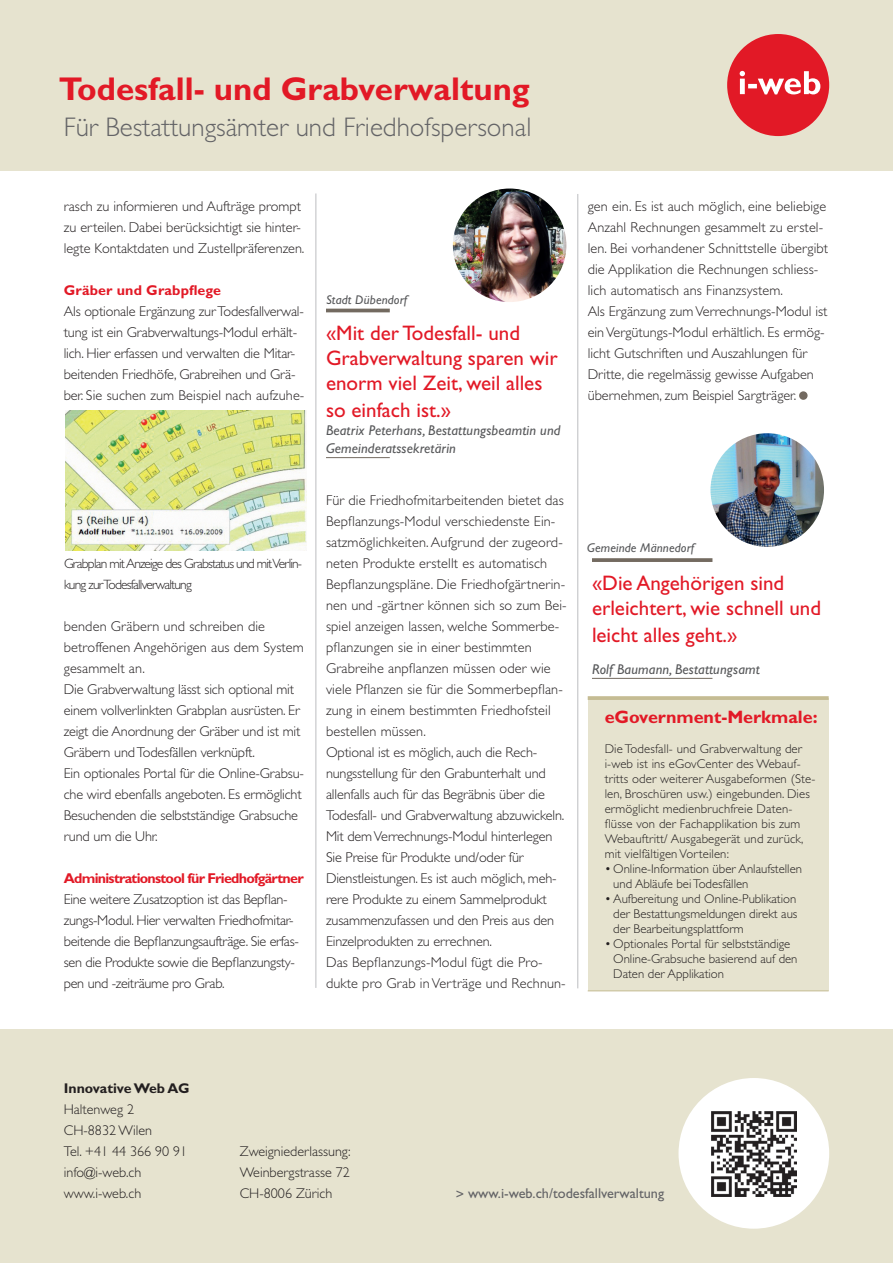
<style>
.page{position:relative;width:893px;height:1263px;background:#fff}
.page>*{position:absolute;margin:0;border:0;box-sizing:border-box;transform-origin:0 0}
.t1{font:700 33px "Gill Sans Std";color:#e21926}
.t2{font:300 27px "Gill Sans Std";color:#636366}
.t3{font:21px/25.8px "Gill Sans Std";color:#e21926}
.t4{font:700 18px "Gill Sans Std";color:#e21926}
.t5{font:300 14.25px/21px "Gill Sans Std";color:#231f20}
.t6{font:300 14.25px/21px "Gill Sans Std";letter-spacing:-.02em;color:#231f20}
.t7{font:italic 14.25px/18px "Gill Sans Std";letter-spacing:.01em;color:#57585a}
.t8{font:700 14.25px "Gill Sans Std";letter-spacing:-.05em;color:#e21926}
.t9{font:14.25px "Gill Sans Std";color:#636366}
.t10{font:700 14.25px "Gill Sans Std";letter-spacing:.01em;color:#e21926}
.t11{font:300 14.1px/21px "Gill Sans Std";color:#231f20;text-align:justify}
.t12{font:700 14.1px "Gill Sans Std";color:#231f20}
.t13{font:300 13.5px/21px "Gill Sans Std";letter-spacing:-.06em;color:#231f20}
.t14{font:300 12.75px/15px "Gill Sans Std";letter-spacing:.01em;color:#231f20}
.t15{font:italic 12.75px "Gill Sans Std";letter-spacing:.01em;color:#57585a}
</style>
<div class="page">
<div style="left:0;top:1030px;width:893px;height:233px;background:#e6e3cf"></div>
<div style="left:678px;top:1078px;width:151px;height:151px;background:#fff;border-radius:50%"></div>
<img style="left:712px;top:1112px;width:85px;height:85px">
<hr style="left:316px;top:193px;width:1px;height:795px;background:#bcbdc0">
<hr style="left:578px;top:194px;width:1px;height:794px;background:#bcbdc0">
<div style="left:799px;top:391px;width:9px;height:9px;background:#736a60;border-radius:50%"></div>
<div style="left:588px;top:698px;width:241px;height:293px;background:#e6e3cf"></div>
<svg style="left:588px;top:696px;width:241px;height:4px"></svg>
<hr style="left:588px;top:990px;width:241px;height:1px;background:#c5bc93">
<img style="left:66px;top:410px;width:241px;height:141px">
<img style="left:453px;top:189px;width:113px;height:113px;border-radius:57px">
<hr style="left:326px;top:309px;width:64px;height:3px;background:#736a60">
<hr style="left:326px;top:457px;width:64px;height:1px;background:#736a60">
<img style="left:710px;top:433px;width:114px;height:114px;border-radius:57px">
<svg style="left:592px;top:558px;width:120px;height:4px"></svg>
<hr style="left:592px;top:678px;width:120px;height:1px;background:#736a60">
<div style="left:0;top:0;width:893px;height:170px;background:#e6e3cf"></div>
<div style="left:727px;top:34px;width:102px;height:102px;background:#e21926;border-radius:50%"></div>
<svg style="left:740px;top:71px;width:80px;height:23px"></svg>
<h1 class="t1" style="left:59px;top:69px;width:472px">Todesfall- und Grabverwaltung</h1>
<h2 class="t2" style="left:64px;top:112px;width:469px">Für Bestattungsämter und Friedhofspersonal</h2>
<p class="t5" style="left:64px;top:196px;width:242px">rasch zu informieren und Aufträge prompt zu erteilen. Dabei berücksichtigt sie hinter&shy;legte Kontaktdaten und Zustellpräferenzen.</p>
<p class="t10" style="left:64px;top:282px;width:159px">Gräber und Grabpflege</p>
<p class="t5" style="left:64px;top:301px;width:242px">Als optionale Ergänzung zur Todesfallverwal&shy;tung ist ein Grabverwaltungs-Modul erhält&shy;lich. Hier erfassen und verwalten die Mitar&shy;beitenden Friedhöfe, Grabreihen und Grä&shy;ber. Sie suchen zum Beispiel nach aufzuhe-</p>
<p class="t13" style="left:64px;top:553px;width:240px">Grabplan mit Anzeige des Grabstatus und mit Verlin&shy;kung zur Todesfallverwaltung</p>
<p class="t5" style="left:64px;top:616px;width:242px">benden Gräbern und schreiben die betroffenen Angehörigen aus dem System gesammelt an.<br>Die Grabverwaltung lässt sich optional mit einem vollverlinkten Grabplan ausrüsten. Er zeigt die Anordnung der Gräber und ist mit Gräbern und Todesfällen verknüpft.<br>Ein optionales Portal für die Online-Grabsu&shy;che wird ebenfalls angeboten. Es ermöglicht Besuchenden die selbstständige Grabsuche rund um die Uhr.</p>
<p class="t8" style="left:64px;top:870px;width:241px">Administrationstool für Friedhofgärtner</p>
<p class="t6" style="left:64px;top:889px;width:237px">Eine weitere Zusatzoption ist das Bepflan&shy;zungs-Modul. Hier verwalten Friedhofmitar&shy;beitende die Bepflanzungsaufträge. Sie erfas&shy;sen die Produkte sowie die Bepflanzungsty&shy;pen und -zeiträume pro Grab.</p>
<p class="t15" style="left:326px;top:293px;width:83px">Stadt Dübendorf</p>
<h3 class="t3" style="left:326px;top:320px;width:233px">«Mit der Todesfall- und<br>Grabverwaltung sparen wir enorm viel Zeit, weil alles so einfach ist.»</h3>
<p class="t7" style="left:326px;top:421px;width:236px">Beatrix Peterhans, Bestattungsbeamtin und<br>Gemeinderatssekretärin</p>
<p class="t5" style="left:326px;top:490px;width:242px">Für die Friedhofmitarbeitenden bietet das Bepflanzungs-Modul verschiedenste Ein&shy;satzmöglichkeiten. Aufgrund der zugeord&shy;neten Produkte erstellt es automatisch Bepflanzungspläne. Die Friedhofgärtnerin&shy;nen und -gärtner können sich so zum Bei&shy;spiel anzeigen lassen, welche Sommerbe&shy;pflanzungen sie in einer bestimmten Grabreihe anpflanzen müssen oder wie viele Pflanzen sie für die Sommerbepflan&shy;zung in einem bestimmten Friedhofsteil bestellen müssen.<br>Optional ist es möglich, auch die Rech&shy;nungsstellung für den Grabunterhalt und allenfalls auch für das Begräbnis über die Todesfall- und Grabverwaltung abzuwickeln.<br>Mit dem Verrechnungs-Modul hinterlegen Sie Preise für Produkte und/oder für Dienstleistungen. Es ist auch möglich, meh&shy;rere Produkte zu einem Sammelprodukt zusammenzufassen und den Preis aus den Einzelprodukten zu errechnen.<br>Das Bepflanzungs-Modul fügt die Pro&shy;dukte pro Grab in Verträge und Rechnun-</p>
<p class="t5" style="left:588px;top:196px;width:242px">gen ein. Es ist auch möglich, eine beliebige Anzahl Rechnungen gesammelt zu erstel&shy;len. Bei vorhandener Schnittstelle übergibt die Applikation die Rechnungen schliess&shy;lich automatisch ans Finanzsystem.<br>Als Ergänzung zum Verrechnungs-Modul ist ein Vergütungs-Modul erhältlich. Es ermög&shy;licht Gutschriften und Auszahlungen für Dritte, die regelmässig gewisse Aufgaben übernehmen, zum Beispiel Sargträger.</p>
<p class="t15" style="left:587px;top:541px;width:108px">Gemeinde Männedorf</p>
<h3 class="t3" style="left:592px;top:570px;width:231px">«Die Angehörigen sind erleichtert, wie schnell und leicht alles geht.»</h3>
<p class="t7" style="left:592px;top:660px;width:169px">Rolf Baumann, Bestattungsamt</p>
<p class="t4" style="left:605px;top:706px;width:214px">eGovernment-Merkmale:</p>
<p class="t14" style="left:605px;top:741px;width:212px">Die Todesfall- und Grabverwaltung der i-web ist ins eGovCenter des Webauf&shy;tritts oder weiterer Ausgabeformen (Ste&shy;len, Broschüren usw.) eingebunden. Dies ermöglicht medienbruchfreie Daten&shy;flüsse von der Fachapplikation bis zum Webauftritt/ Ausgabegerät und zurück, mit vielfältigen Vorteilen:</p>
<p class="t14" style="left:613px;top:861px;width:190px;text-indent:-9px">• Online-Information über Anlaufstellen und Abläufe bei Todesfällen</p>
<p class="t14" style="left:613px;top:891px;width:186px;text-align:justify;text-indent:-9px">• Aufbereitung und Online-Publikation der Bestattungsmeldungen direkt aus der Bearbeitungsplattform</p>
<p class="t14" style="left:613px;top:936px;width:186px;text-indent:-9px">• Optionales Portal für selbstständige<br>Online-Grabsuche basierend auf den<br>Daten der Applikation</p>
<p class="t12" style="left:64px;top:1080px;width:127px">Innovative Web AG</p>
<p class="t11" style="left:64px;top:1099px;width:125px;text-align:left">Haltenweg 2<br>CH-8832 Wilen<br>Tel. +41 44 366 90 91 info@i-web.ch www.i-web.ch</p>
<p class="t11" style="left:240px;top:1141px;width:112px">Zweigniederlassung:<br>Weinbergstrasse 72<br>CH-8006 Zürich</p>
<p class="t9" style="left:456px;top:1185px;width:210px">&gt; www.i-web.ch/todesfallverwaltung</p>
</div>
